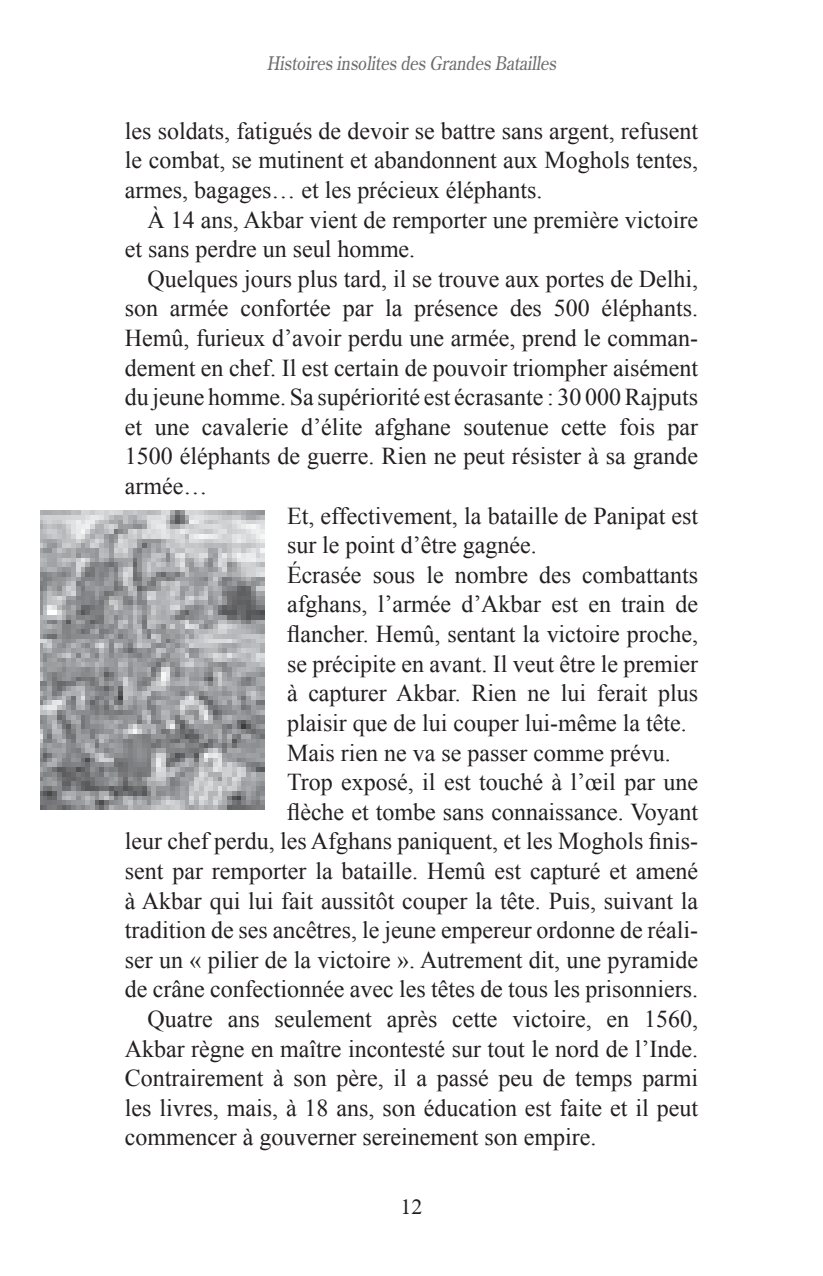
<style>
.page{position:relative;width:823px;height:1276px;background:#fff}
.page>*{position:absolute;margin:0;border:0;box-sizing:border-box;transform-origin:0 0}
.Texte{font:24.2px/29.6px "Times New Roman";color:#231f20;text-align:justify}
.t1{font:22px "Times New Roman";color:#231f20}
.t2{font:italic 18.8px "Century Old Style Std";color:#6c6d70;scale:.89 1}
</style>
<div class="page">
<img style="left:40px;top:510px;width:224px;height:299px">
<p class="t2" style="left:267px;top:51px;width:330px">Histoires insolites des Grandes Batailles</p>
<p class="Texte" style="left:125px;top:115px;width:574px">les soldats, fatigués de devoir se battre sans argent, refusent le combat, se mutinent et abandonnent aux Moghols tentes, armes, bagages… et les précieux éléphants.</p>
<p class="Texte" style="left:125px;top:204px;width:574px;text-indent:23px">À 14 ans, Akbar vient de remporter une première victoire et sans perdre un seul homme.</p>
<p class="Texte" style="left:125px;top:263px;width:574px;text-indent:23px">Quelques jours plus tard, il se trouve aux portes de Delhi, son armée confortée par la présence des 500 éléphants.<br>Hemû, furieux d’avoir perdu une armée, prend le comman&shy;dement en chef. Il est certain de pouvoir triompher aisément du jeune homme. Sa supériorité est écrasante : 30 000 Rajputs et une cavalerie d’élite afghane soutenue cette fois par 1500 éléphants de guerre. Rien ne peut résister à sa grande armée…</p>
<p class="Texte" style="left:287px;top:500px;width:412px">Et, effectivement, la bataille de Panipat est sur le point d’être gagnée.</p>
<p class="Texte" style="left:287px;top:559px;width:412px">Écrasée sous le nombre des combattants afghans, l’armée d’Akbar est en train de flancher. Hemû, sentant la victoire proche, se précipite en avant. Il veut être le premier à capturer Akbar. Rien ne lui ferait plus plaisir que de lui couper lui-même la tête.</p>
<p class="Texte" style="left:287px;top:737px;width:385px">Mais rien ne va se passer comme prévu.</p>
<p class="Texte" style="left:125px;top:767px;width:574px;text-align:right">Trop exposé, il est touché à l’œil par une<br>flèche et tombe sans connaissance. Voyant<br>leur chef perdu, les Afghans paniquent, et les Moghols finis&shy;sent par remporter la bataille. Hemû est capturé et amené à Akbar qui lui fait aussitôt couper la tête. Puis, suivant la tradition de ses ancêtres, le jeune empereur ordonne de réali&shy;ser un « pilier de la victoire ». Autrement dit, une pyramide de crâne confectionnée avec les têtes de tous les prisonniers.</p>
<p class="Texte" style="left:125px;top:1003px;width:574px;text-indent:23px">Quatre ans seulement après cette victoire, en 1560, Akbar règne en maître incontesté sur tout le nord de l’Inde.<br>Contrairement à son père, il a passé peu de temps parmi les livres, mais, à 18 ans, son éducation est faite et il peut commencer à gouverner sereinement son empire.</p>
<p class="t1" style="left:400px;top:1194px;width:23px">12</p>
</div>
